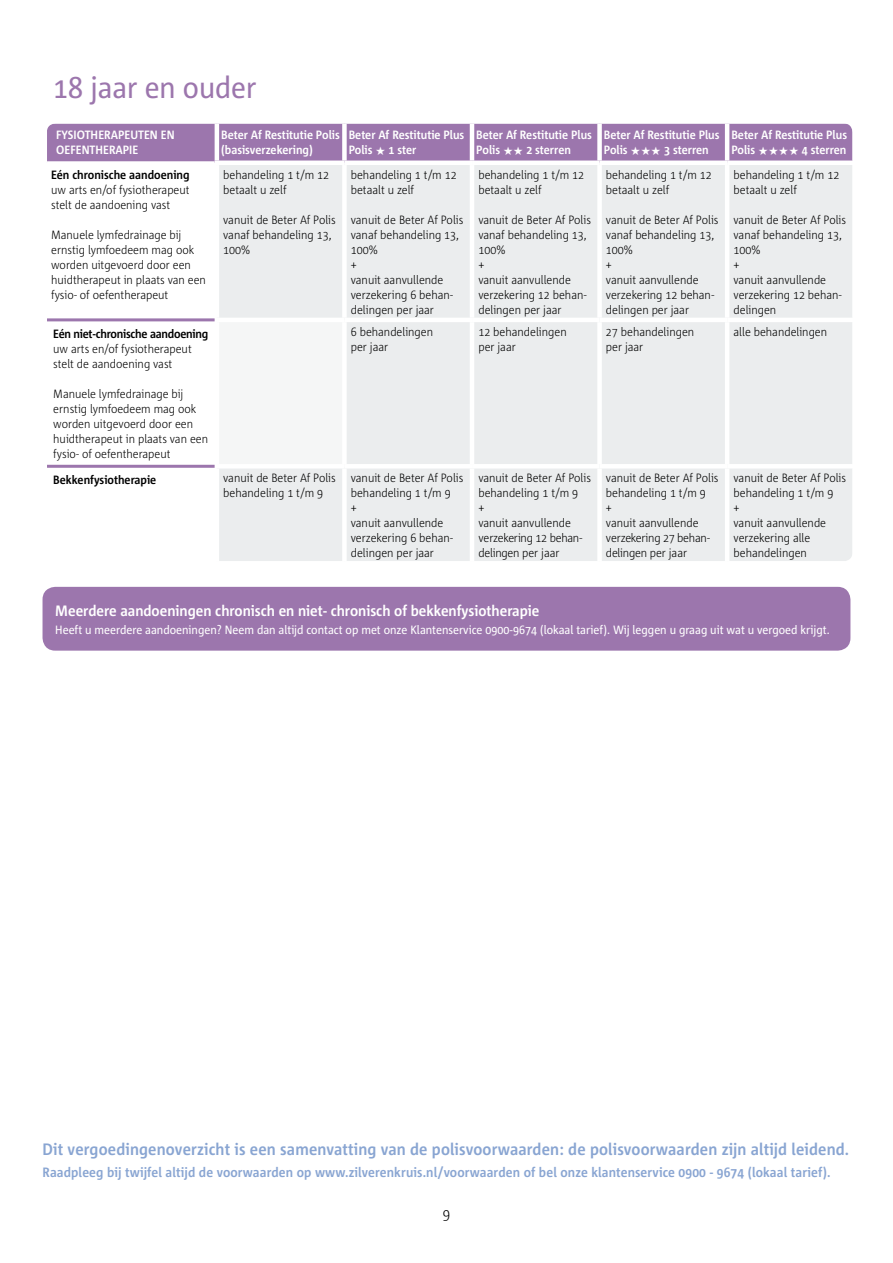
<style>
.page{position:relative;width:893px;height:1263px;background:#fff}
.page>*{position:absolute;margin:0;border:0;box-sizing:border-box;transform-origin:0 0}
.t1{font:30px "Corpid C1 s S Cd";color:#9c76ad}
.t2{font:700 16.5px "Corpid C1 s S Cd";letter-spacing:.01em;color:#89a5d2}
.t3{font:700 15px "Corpid C1 s S Cd";color:#fff}
.t4{font:300 15px "Corpid C1 s S Cd";color:#000}
.t5{font:700 13.5px "Corpid C1 s S Cd";letter-spacing:.01em;color:#89a5d2}
.t6{font:300 12px/15px "Corpid C1 s S Cd";color:#000}
.t7{font:700 12px/15px "Corpid C1 s S Cd";color:#fff}
.t8{font:12px "Corpid C1 s S Cd";color:#fff}
.t9{font:700 12px "Corpid C1 s S Cd";color:#000}
.t10{font:700 12px "Corpid C1 s S Cd";letter-spacing:-.02em;color:#000}
</style>
<div class="page">
<svg style="left:47px;top:165px;width:805px;height:396px"></svg>
<div style="left:43px;top:587px;width:807px;height:64px;background:#9c76ad;border-radius:13px"></div>
<svg style="left:47px;top:123px;width:806px;height:40px;background:#a684b5"></svg>
<h1 class="t1" style="left:53px;top:69px;width:205px">18 jaar en ouder</h1>
<p class="t7" style="left:56px;top:127px;width:120px">FYSIOTHERAPEUTEN EN<br>OEFENTHERAPIE</p>
<p class="t7" style="left:221px;top:127px;width:120px">Beter Af Restitutie Polis (basisverzekering)</p>
<p class="t7" style="left:349px;top:127px;width:117px">Beter Af Restitutie Plus<br>Polis</p>
<p class="t7" style="left:389px;top:142px;width:29px">1 ster</p>
<p class="t9" style="left:51px;top:167px;width:140px">Eén chronische aandoening</p>
<p class="t6" style="left:51px;top:181px;width:140px">uw arts en/of fysiotherapeut stelt de aandoening vast</p>
<p class="t6" style="left:51px;top:226px;width:156px">Manuele lymfedrainage bij ernstig lymfoedeem mag ook worden uitgevoerd door een huidtherapeut in plaats van een fysio- of oefentherapeut</p>
<p class="t6" style="left:223px;top:166px;width:107px">behandeling 1 t/m 12 betaalt u zelf</p>
<p class="t6" style="left:223px;top:211px;width:114px">vanuit de Beter Af Polis vanaf behandeling 13,<br>100%</p>
<p class="t6" style="left:351px;top:166px;width:107px">behandeling 1 t/m 12 betaalt u zelf</p>
<p class="t6" style="left:351px;top:211px;width:114px">vanuit de Beter Af Polis vanaf behandeling 13,<br>100%<br>+<br>vanuit aanvullende verzekering 6 behan&shy;delingen per jaar</p>
<p class="t7" style="left:476px;top:127px;width:117px">Beter Af Restitutie Plus<br>Polis</p>
<p class="t7" style="left:526px;top:142px;width:46px">2 sterren</p>
<p class="t6" style="left:478px;top:166px;width:107px">behandeling 1 t/m 12 betaalt u zelf</p>
<p class="t6" style="left:478px;top:211px;width:114px">vanuit de Beter Af Polis vanaf behandeling 13,<br>100%<br>+<br>vanuit aanvullende verzekering 12 behan&shy;delingen per jaar</p>
<p class="t7" style="left:604px;top:127px;width:117px">Beter Af Restitutie Plus<br>Polis</p>
<p class="t7" style="left:664px;top:142px;width:46px">3 sterren</p>
<p class="t6" style="left:606px;top:166px;width:107px">behandeling 1 t/m 12 betaalt u zelf</p>
<p class="t6" style="left:606px;top:211px;width:114px">vanuit de Beter Af Polis vanaf behandeling 13,<br>100%<br>+<br>vanuit aanvullende verzekering 12 behan&shy;delingen per jaar</p>
<p class="t7" style="left:731px;top:127px;width:117px">Beter Af Restitutie Plus<br>Polis</p>
<p class="t7" style="left:802px;top:142px;width:46px">4 sterren</p>
<p class="t6" style="left:733px;top:166px;width:107px">behandeling 1 t/m 12 betaalt u zelf</p>
<p class="t6" style="left:733px;top:211px;width:114px">vanuit de Beter Af Polis vanaf behandeling 13,<br>100%<br>+<br>vanuit aanvullende verzekering 12 behan&shy;delingen</p>
<p class="t10" style="left:53px;top:326px;width:157px">Eén niet-chronische aandoening</p>
<p class="t6" style="left:53px;top:341px;width:140px">uw arts en/of fysiotherapeut stelt de aandoening vast</p>
<p class="t6" style="left:53px;top:386px;width:156px">Manuele lymfedrainage bij ernstig lymfoedeem mag ook worden uitgevoerd door een huidtherapeut in plaats van een fysio- of oefentherapeut</p>
<p class="t6" style="left:351px;top:324px;width:84px">6 behandelingen per jaar</p>
<p class="t6" style="left:478px;top:324px;width:90px">12 behandelingen per jaar</p>
<p class="t6" style="left:606px;top:324px;width:90px">27 behandelingen per jaar</p>
<p class="t6" style="left:733px;top:324px;width:95px">alle behandelingen</p>
<p class="t9" style="left:53px;top:472px;width:105px">Bekkenfysiotherapie</p>
<p class="t6" style="left:223px;top:470px;width:114px">vanuit de Beter Af Polis behandeling 1 t/m 9</p>
<p class="t6" style="left:351px;top:470px;width:114px">vanuit de Beter Af Polis behandeling 1 t/m 9<br>+<br>vanuit aanvullende verzekering 6 behan&shy;delingen per jaar</p>
<p class="t6" style="left:478px;top:470px;width:114px">vanuit de Beter Af Polis behandeling 1 t/m 9<br>+<br>vanuit aanvullende verzekering 12 behan&shy;delingen per jaar</p>
<p class="t6" style="left:606px;top:470px;width:114px">vanuit de Beter Af Polis behandeling 1 t/m 9<br>+<br>vanuit aanvullende verzekering 27 behan&shy;delingen per jaar</p>
<p class="t6" style="left:733px;top:470px;width:114px">vanuit de Beter Af Polis behandeling 1 t/m 9<br>+<br>vanuit aanvullende verzekering alle behandelingen</p>
<p class="t3" style="left:55px;top:601px;width:486px">Meerdere aandoeningen chronisch en niet- chronisch of bekkenfysiotherapie</p>
<p class="t8" style="left:55px;top:622px;width:776px">Heeft u meerdere aandoeningen? Neem dan altijd contact op met onze Klantenservice 0900-9674 (lokaal tarief). Wij leggen u graag uit wat u vergoed krijgt.</p>
<h2 class="t2" style="left:43px;top:1138px;width:808px">Dit vergoedingenoverzicht is een samenvatting van de polisvoorwaarden: de polisvoorwaarden zijn altijd leidend.</h2>
<p class="t5" style="left:43px;top:1164px;width:790px">Raadpleeg bij twijfel altijd de voorwaarden op www.zilverenkruis.nl/voorwaarden of bel onze klantenservice 0900 - 9674 (lokaal tarief).</p>
<p class="t4" style="left:443px;top:1204px;width:9px">9</p>
</div>
